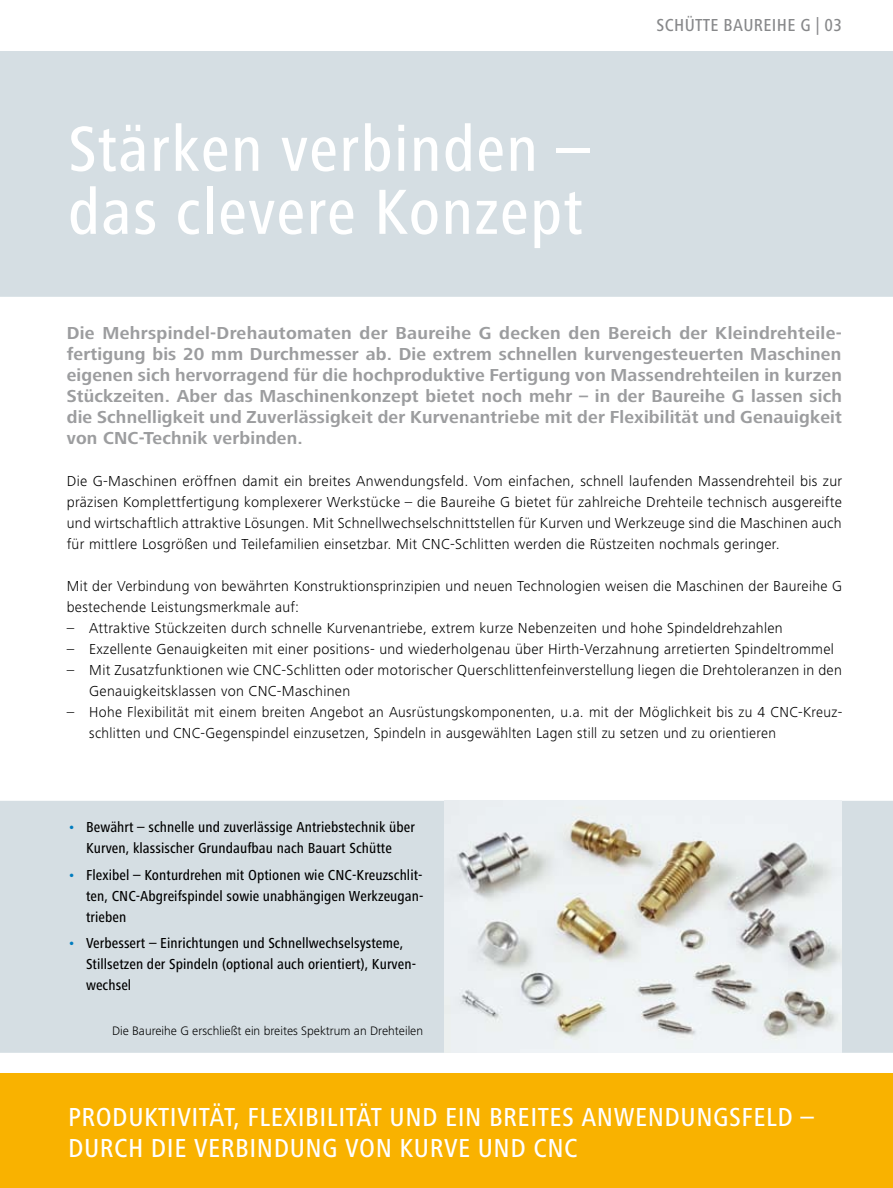
<style>
.page{position:relative;width:893px;height:1188px;background:#fff}
.page>*{position:absolute;margin:0;border:0;box-sizing:border-box;transform-origin:0 0}
.t1{font:500 condensed 66px/63px "Frutiger Next LT";letter-spacing:.02em;color:#fff}
.t2{font:500 condensed 27px/31.5px "Frutiger Next LT";letter-spacing:.02em;color:#fff}
.t3{font:700 18px/21px "Frutiger Next LT";letter-spacing:.01em;color:#9c9d9f;text-align:justify}
.t4{font:500 condensed 18px "Frutiger Next LT";letter-spacing:.02em;color:#87888a}
.t5{font:300 15px/21px "Frutiger Next LT";letter-spacing:.02em;color:#000}
.t6{font:500 condensed 15px/21px "Frutiger Next LT";letter-spacing:.005em;color:#000;text-align:center}
.t7{font:300 12.75px "Frutiger Next LT";color:#000}
.s1{color:#007cbf}
</style>
<div class="page">
<div style="left:0;top:1074px;width:893px;height:114px;background:#f9b200"></div>
<div style="left:0;top:51px;width:893px;height:246px;background:#d5dee3"></div>
<div style="left:0;top:801px;width:893px;height:252px;background:#d5dee3"></div>
<img style="left:444px;top:801px;width:398px;height:252px">
<h1 class="t1" style="left:68px;top:118px;width:523px">Stärken verbinden – das clevere Konzept</h1>
<p class="t4" style="left:657px;top:15px;width:187px">Schütte BAUREIHE G | 03</p>
<p class="t3" style="left:67px;top:322px;width:777px">Die Mehrspindel-Drehautomaten der Baureihe G decken den Bereich der Kleindrehteile&shy;fertigung bis 20 mm Durchmesser ab. Die extrem schnellen kurvengesteuerten Maschinen eigenen sich hervorragend für die hochproduktive Fertigung von Massendrehteilen in kurzen Stückzeiten. Aber das Maschinenkonzept bietet noch mehr – in der Baureihe G lassen sich die Schnelligkeit und Zuverlässigkeit der Kurvenantriebe mit der Flexibilität und Genauigkeit von CNC-Technik verbinden.</p>
<p class="t5" style="left:67px;top:470px;width:777px;text-align:justify">Die G-Maschinen eröffnen damit ein breites Anwendungsfeld. Vom einfachen, schnell laufenden Massendrehteil bis zur präzisen Komplettfertigung komplexerer Werkstücke – die Baureihe G bietet für zahlreiche Drehteile technisch ausgereifte und wirtschaftlich attraktive Lösungen. Mit Schnellwechselschnittstellen für Kurven und Werkzeuge sind die Maschinen auch für mittlere Losgrößen und Teilefamilien einsetzbar. Mit CNC-Schlitten werden die Rüstzeiten nochmals geringer.</p>
<p class="t5" style="left:67px;top:575px;width:777px">Mit der Verbindung von bewährten Konstruktionsprinzipien und neuen Technologien weisen die Maschinen der Baureihe G bestechende Leistungsmerkmale auf:</p>
<p class="t5" style="left:67px;top:617px;width:718px">– Attraktive Stückzeiten durch schnelle Kurvenantriebe, extrem kurze Nebenzeiten und hohe Spindeldrehzahlen</p>
<p class="t5" style="left:67px;top:638px;width:769px">– Exzellente Genauigkeiten mit einer positions- und wiederholgenau über Hirth-Verzahnung arretierten Spindeltrommel</p>
<p class="t5" style="left:89px;top:659px;width:754px;text-indent:-22px">– Mit Zusatzfunktionen wie CNC-Schlitten oder motorischer Querschlittenfeinverstellung liegen die Drehtoleranzen in den<br>Genauigkeitsklassen von CNC-Maschinen</p>
<p class="t5" style="left:89px;top:701px;width:755px;text-indent:-22px">– Hohe Flexibilität mit einem breiten Angebot an Ausrüstungskomponenten, u.a. mit der Möglichkeit bis zu 4 CNC-Kreuz&shy;schlitten und CNC-Gegenspindel einzusetzen, Spindeln in ausgewählten Lagen still zu setzen und zu orientieren</p>
<p class="t6" style="left:68px;top:817px;width:348px"><span class="s1">•</span> Bewährt – schnelle und zuverlässige Antriebstechnik über<br>Kurven, klassischer Grundaufbau nach Bauart Schütte</p>
<p class="t6" style="left:86px;top:864px;width:339px;text-align:justify;text-indent:-18px"><span class="s1">•</span> Flexibel – Konturdrehen mit Optionen wie CNC-Kreuzschlit&shy;ten, CNC-Abgreifspindel sowie unabhängigen Werkzeugan&shy;trieben</p>
<p class="t6" style="left:86px;top:932px;width:332px;text-align:left;text-indent:-18px"><span class="s1">•</span> Verbessert – Einrichtungen und Schnellwechselsysteme,<br>Stillsetzen der Spindeln (optional auch orientiert), Kurven&shy;wechsel</p>
<p class="t7" style="left:112px;top:1024px;width:313px">Die Baureihe G erschließt ein breites Spektrum an Drehteilen</p>
<h2 class="t2" style="left:68px;top:1101px;width:747px">Produktivität, Flexibi lität und ei n breites Anwendungsfeld – durch di e Verbi ndung von Kurve und CNC</h2>
</div>
